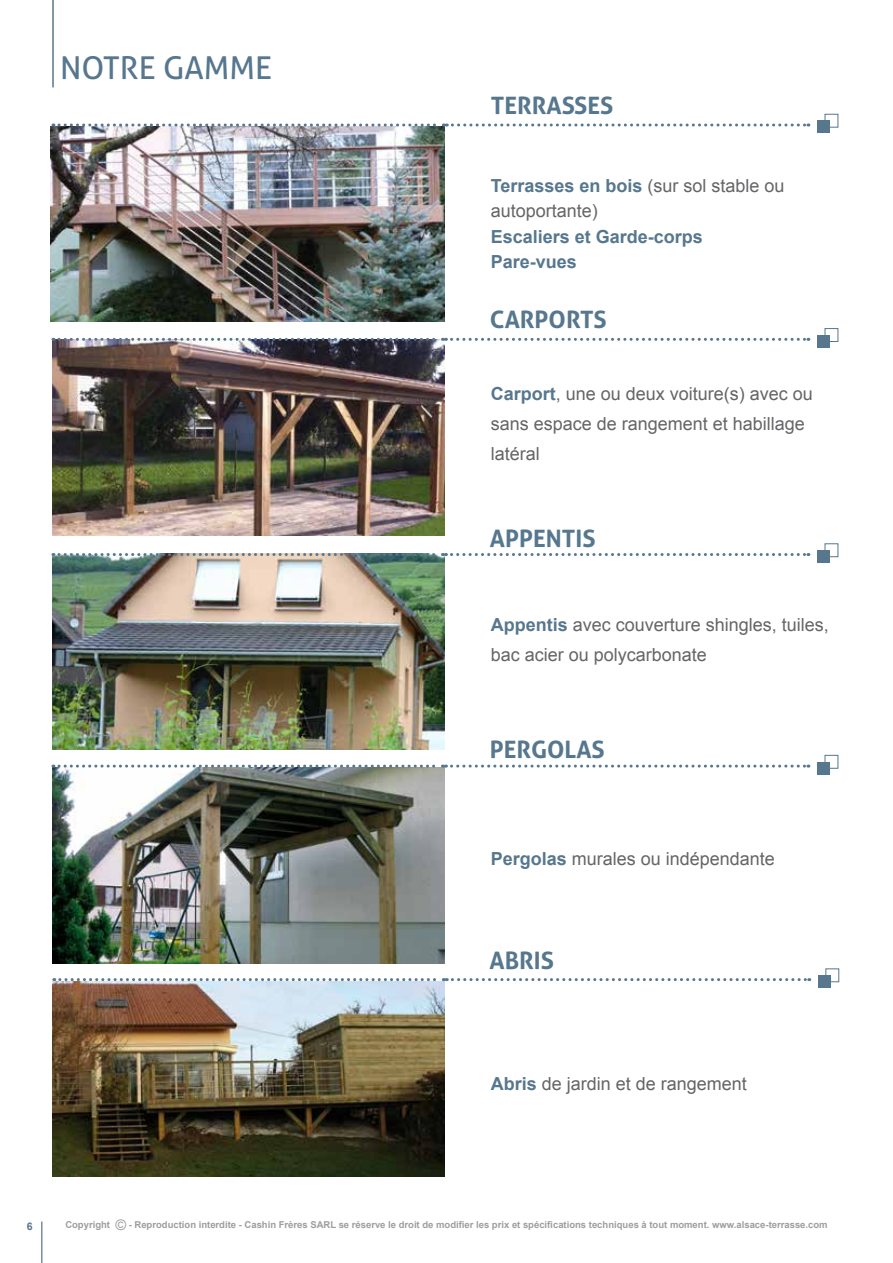
<style>
.page{position:relative;width:893px;height:1263px;background:#fff}
.page>*{position:absolute;margin:0;border:0;box-sizing:border-box;transform-origin:0 0}
.t1{font:31.5px "Aller";color:#56778e}
.t2{font:700 24px "Aller";color:#56778e}
.t3{font:18px/30px "Arial";color:#646567}
.t4{font:700 18px/25.5px "Arial";color:#56778e}
.t5{font:700 10.5px "Arial";color:#56778e}
.t6{font:700 9.45px "Arial";color:#9c9e9f}
.s1{font-weight:700;color:#56778e}
.s2{font-weight:400;font-size:14.55px}
</style>
<div class="page">
<img style="left:51px;top:126px;width:394px;height:196px">
<img style="left:52px;top:340px;width:393px;height:196px">
<img style="left:52px;top:981px;width:393px;height:196px">
<hr style="left:52px;top:0;width:2px;height:87px;background:#56778e">
<div style="left:817px;top:335px;width:13px;height:13px;background:#56778e"></div>
<div style="left:825px;top:328px;width:13px;height:14px;border:1px solid #56778e"></div>
<img style="left:52px;top:554px;width:393px;height:195px">
<img style="left:52px;top:767px;width:393px;height:196px">
<svg style="left:53px;top:338px;width:756px;height:3px"></svg>
<div style="left:817px;top:120px;width:13px;height:13px;background:#56778e"></div>
<div style="left:825px;top:114px;width:13px;height:13px;border:1px solid #56778e"></div>
<svg style="left:53px;top:124px;width:756px;height:3px"></svg>
<div style="left:817px;top:550px;width:13px;height:13px;background:#56778e"></div>
<div style="left:817px;top:761px;width:13px;height:13px;background:#56778e"></div>
<div style="left:818px;top:975px;width:13px;height:13px;background:#56778e"></div>
<div style="left:825px;top:544px;width:13px;height:13px;border:1px solid #56778e"></div>
<div style="left:825px;top:755px;width:13px;height:13px;border:1px solid #56778e"></div>
<div style="left:826px;top:969px;width:13px;height:13px;border:1px solid #56778e"></div>
<svg style="left:53px;top:553px;width:756px;height:3px"></svg>
<svg style="left:53px;top:765px;width:756px;height:3px"></svg>
<svg style="left:54px;top:978px;width:756px;height:3px"></svg>
<hr style="left:41px;top:1221px;width:2px;height:42px;background:#758fa2">
<h1 class="t1" style="left:60px;top:49px;width:214px">NOTRE GAMME</h1>
<h2 class="t2" style="left:491px;top:91px;width:124px">TERRASSES</h2>
<p class="t3" style="left:491px;top:173px;width:295px;line-height:25.5px"><span class="s1">Terrasses en bois</span> (sur sol stable ou autoportante)</p>
<p class="t4" style="left:491px;top:224px;width:214px">Escaliers et Garde-corps<br>Pare-vues</p>
<h2 class="t2" style="left:490px;top:305px;width:118px">CARPORTS</h2>
<p class="t3" style="left:491px;top:378px;width:324px"><span class="s1">Carport</span>, une ou deux voiture(s) avec ou sans espace de rangement et habillage latéral</p>
<h2 class="t2" style="left:490px;top:524px;width:107px">APPENTIS</h2>
<p class="t3" style="left:491px;top:609px;width:340px"><span class="s1">Appentis</span> avec couverture shingles, tuiles, bac acier ou polycarbonate</p>
<h2 class="t2" style="left:490px;top:734px;width:116px">PERGOLAS</h2>
<p class="t3" style="left:491px;top:844px;width:286px"><span class="s1">Pergolas</span> murales ou indépendante</p>
<h2 class="t2" style="left:489px;top:945px;width:66px">ABRIS</h2>
<p class="t3" style="left:491px;top:1069px;width:258px"><span class="s1">Abris</span> de jardin et de rangement</p>
<p class="t5" style="left:27px;top:1219px;width:7px">6</p>
<p class="t6" style="left:65px;top:1218px;width:764px">Copyright <span class="s2">©</span> - Reproduction interdite - Cashin Frères SARL se réserve le droit de modifier les prix et spécifications techniques à tout moment. www.alsace-terrasse.com</p>
</div>
